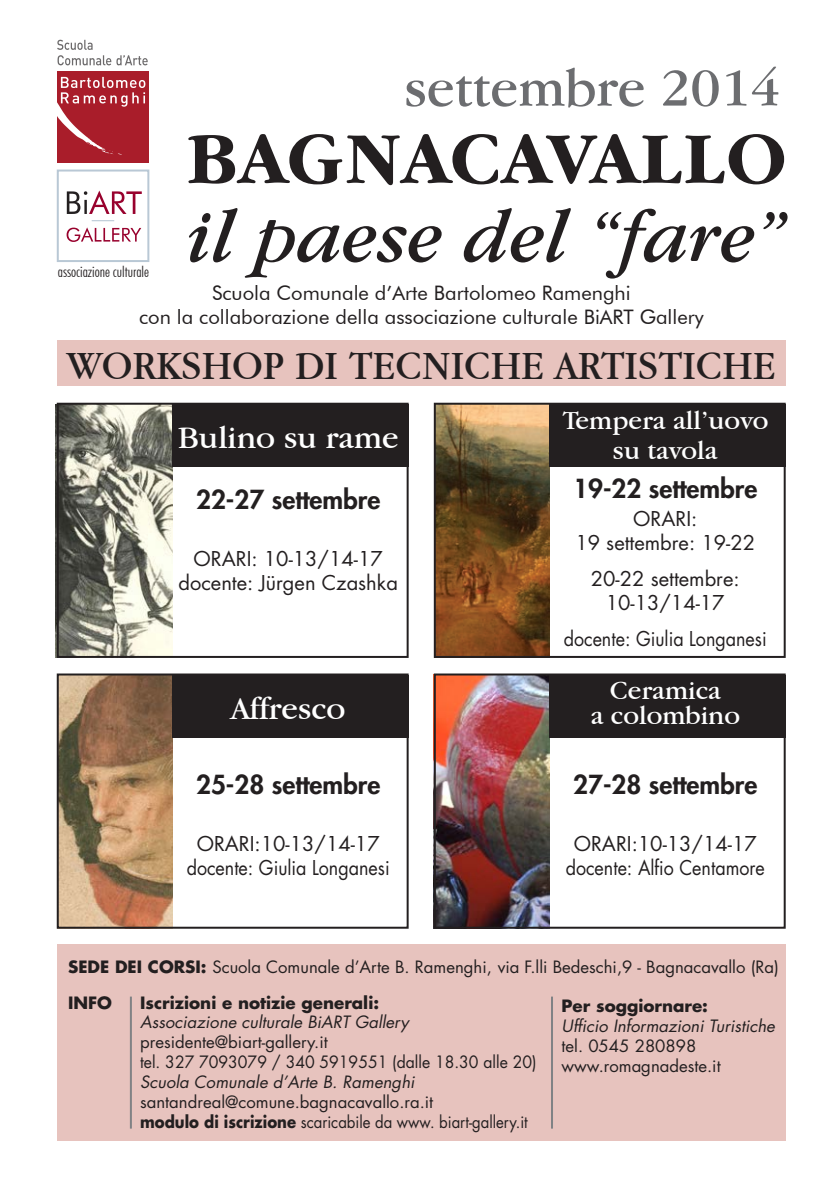
<style>
.page{position:relative;width:840px;height:1191px;background:#fff}
.page>*{position:absolute;margin:0;border:0;box-sizing:border-box;transform-origin:0 0}
.t1{font:italic 75.4px "Garamond IT Cby BT";color:#231f20}
.t2{font:700 75.4px "Garamond IT Cby BT";letter-spacing:.02em;color:#231f20}
.t3{font:54.8px "Garamond IT Cby BT";color:#6c6d70}
.t4{font:41.6px "Garamond IT Cby BT";color:#231f20;scale:.95 1}
.t5{font:32.6px "Garamond IT Cby BT";color:#fff}
.t6{font:27px/29.8px "Garamond IT Cby BT";color:#fff;text-align:center}
.t7{font:800 25.6px "Futura";color:#231f20}
.t8{font:20px/24px "Futura BT";color:#231f20;text-align:center}
.t9{font:19.8px/23.8px "Futura";color:#231f20;text-align:center}
.t10{font:19.8px "Futura";color:#231f20;scale:.9 1}
.t11{font:16.6px/19.8px "Futura";color:#231f20}
.t12{font:italic 16.6px "Futura";color:#231f20}
.t13{font:700 16.6px "Futura";color:#231f20}
.t14{font:300 condensed 15px "Futura BT";color:#231f20}
.s1{font-weight:700}
</style>
<div class="page">
<img style="left:436px;top:406px;width:113px;height:249px">
<img style="left:436px;top:676px;width:113px;height:249px">
<img style="left:60px;top:676px;width:112px;height:249px">
<img style="left:56px;top:404px;width:116px;height:254px">
<div style="left:57px;top:340px;width:728px;height:45px;background:#e7c3be"></div>
<div style="left:57px;top:944px;width:728px;height:197px;background:#e7c3be"></div>
<div style="left:172px;top:404px;width:236px;height:62px;background:#231f20"></div>
<div style="left:172px;top:675px;width:236px;height:62px;background:#231f20"></div>
<div style="left:549px;top:404px;width:236px;height:62px;background:#231f20"></div>
<div style="left:549px;top:675px;width:236px;height:62px;background:#231f20"></div>
<div style="left:57px;top:169px;width:92px;height:93px;border:2px solid #b9c8d5"></div>
<svg style="left:67px;top:227px;width:74px;height:15px"></svg>
<svg style="left:67px;top:190px;width:75px;height:24px"></svg>
<svg style="left:92px;top:220px;width:22px;height:1px"></svg>
<hr style="left:130px;top:996px;width:2px;height:132px;background:#808285">
<hr style="left:550px;top:996px;width:2px;height:132px;background:#808285">
<div style="left:57px;top:71px;width:91px;height:92px;background:#a91d2a"></div>
<svg style="left:57px;top:40px;width:91px;height:25px"></svg>
<svg style="left:57px;top:76px;width:88px;height:79px"></svg>
<div style="left:57px;top:403px;width:351px;height:255px;border:2px solid #231f20"></div>
<div style="left:57px;top:673px;width:351px;height:255px;border:2px solid #231f20"></div>
<div style="left:433px;top:403px;width:352px;height:255px;border:2px solid #231f20"></div>
<div style="left:433px;top:673px;width:352px;height:255px;border:2px solid #231f20"></div>
<p class="t14" style="left:58px;top:263px;width:93px">associazione culturale</p>
<h2 class="t3" style="left:404px;top:55px;width:377px">settembre 2014</h2>
<h1 class="t2" style="left:187px;top:117px;width:601px">BAGNACAVALLO</h1>
<h1 class="t1" style="left:187px;top:193px;width:601px">il paese del “fare”</h1>
<p class="t8" style="left:139px;top:280px;width:566px">Scuola Comunale d’Arte Bartolomeo Ramenghi<br>con la collaborazione della associazione culturale BiART Gallery</p>
<h3 class="t4" style="left:67px;top:340px;width:747px">WORKSHOP DI TECNICHE ARTISTICHE</h3>
<h3 class="t5" style="left:178px;top:418px;width:222px">Bulino su rame</h3>
<h3 class="t7" style="left:196px;top:483px;width:185px">22-27 settembre</h3>
<p class="t9" style="left:178px;top:547px;width:221px">ORARI: 10-13/14-17 docente: Jürgen Czashka</p>
<h3 class="t5" style="left:231px;top:688px;width:116px">Affresco</h3>
<h3 class="t7" style="left:196px;top:768px;width:185px">25-28 settembre</h3>
<p class="t9" style="left:186px;top:832px;width:204px">ORARI:10-13/14-17 docente: Giulia Longanesi</p>
<h3 class="t6" style="left:562px;top:404px;width:207px">Tempera all’uovo su tavola</h3>
<h3 class="t7" style="left:573px;top:472px;width:185px">19-22 settembre</h3>
<p class="t9" style="left:575px;top:507px;width:181px">ORARI:<br>19 settembre: 19-22</p>
<p class="t9" style="left:590px;top:567px;width:150px">20-22 settembre:<br>10-13/14-17</p>
<p class="t10" style="left:563px;top:626px;width:227px">docente: Giulia Longanesi</p>
<h3 class="t6" style="left:590px;top:678px;width:151px;line-height:24px">Ceramica<br>a colombino</h3>
<h3 class="t7" style="left:573px;top:768px;width:185px">27-28 settembre</h3>
<p class="t9" style="left:565px;top:832px;width:200px">ORARI:10-13/14-17 docente: Alfio Centamore</p>
<p class="t11" style="left:68px;top:948px;width:712px;line-height:35.8px"><span class="s1">SEDE DEI CORSI:</span> Scuola Comunale d’Arte B. Ramenghi, via F.lli Bedeschi,9 - Bagnacavallo (Ra)<br><span class="s1">INFO</span></p>
<p class="t13" style="left:140px;top:991px;width:240px">Iscrizioni e notizie generali:</p>
<p class="t12" style="left:140px;top:1011px;width:270px">Associazione culturale BiART Gallery</p>
<p class="t11" style="left:140px;top:1032px;width:397px">presidente@biart-gallery.it<br>tel. 327 7093079 / 340 5919551 (dalle 18.30 alle 20)</p>
<p class="t12" style="left:140px;top:1071px;width:276px">Scuola Comunale d’Arte B. Ramenghi</p>
<p class="t11" style="left:140px;top:1092px;width:389px">santandreal@comune.bagnacavallo.ra.it<br><span class="s1">modulo di iscrizione</span> scaricabile da www. biart-gallery.it</p>
<p class="t13" style="left:561px;top:994px;width:148px">Per soggiornare:</p>
<p class="t12" style="left:561px;top:1015px;width:215px">Ufficio Informazioni Turistiche</p>
<p class="t11" style="left:561px;top:1035px;width:160px">tel. 0545 280898 www.romagnadeste.it</p>
</div>
